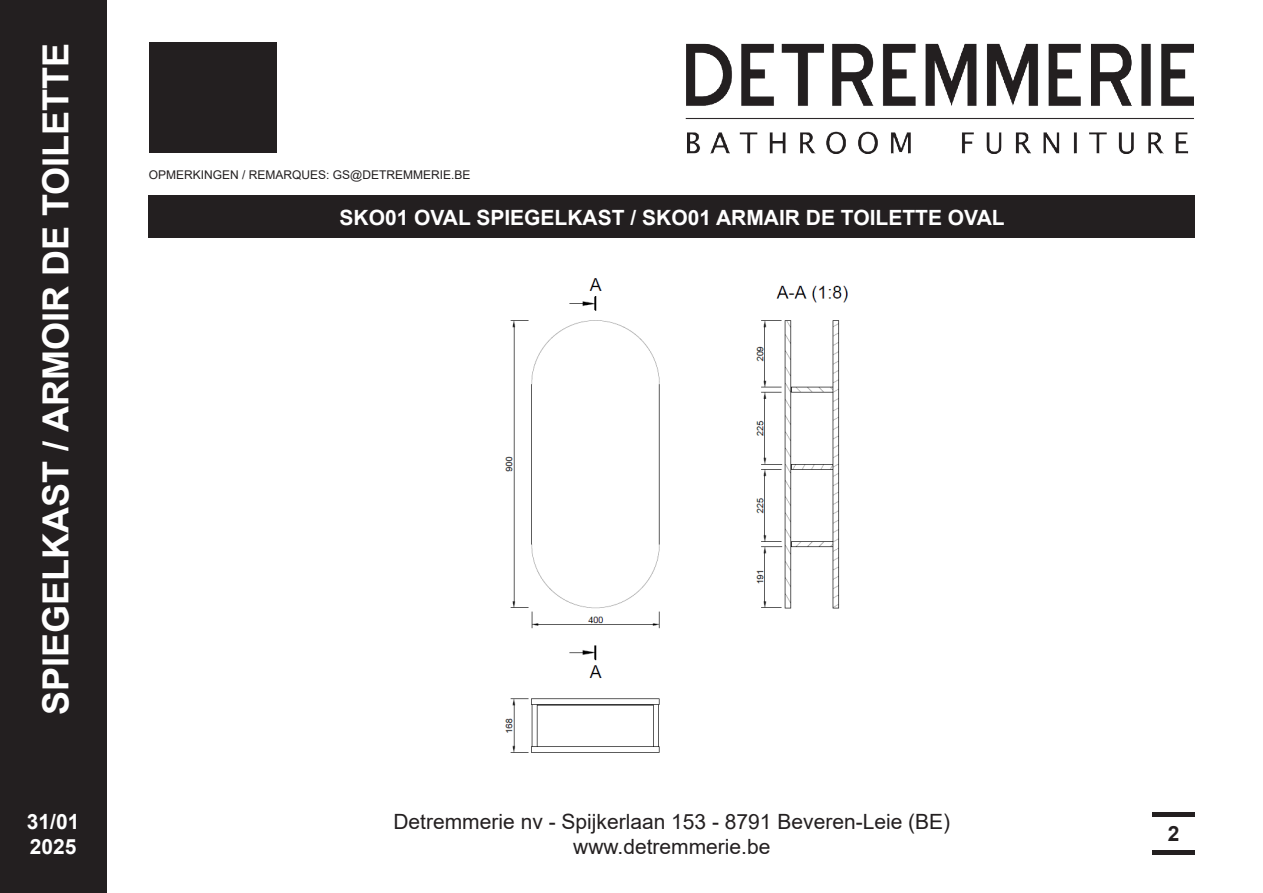
<style>
.page{position:relative;width:1263px;height:893px;background:#fff}
.page>*{position:absolute;margin:0;border:0;box-sizing:border-box;transform-origin:0 0}
.t1{font:700 36px "Arial";color:#fff}
.t2{font:21px/25.2px "Arial";color:#231f20;text-align:center}
.t3{font:700 21px/25.2px "Arial";color:#fff}
.t4{font:700 21px "Arial";color:#231f20}
.t5{font:12px "Arial";color:#231f20}
</style>
<div class="page">
<div style="left:0;top:0;width:106px;height:893px;background:#231f20"></div>
<img style="left:685px;top:43px;width:509px;height:110px">
<div style="left:149px;top:196px;width:1046px;height:42px;background:#231f20"></div>
<div style="left:149px;top:43px;width:127px;height:110px;background:#231f20"></div>
<div style="left:1152px;top:812px;width:43px;height:5px;background:#231f20"></div>
<div style="left:1152px;top:850px;width:43px;height:5px;background:#231f20"></div>
<img style="left:505px;top:278px;width:343px;height:475px">
<h1 class="t1" style="left:30px;top:715px;width:674px;rotate:-90deg">SPIEGELKAST / ARMOIR DE TOILETTE</h1>
<p class="t3" style="left:27px;top:809px;width:54px">31/01<br>2025</p>
<p class="t5" style="left:149px;top:166px;width:323px">OPMERKINGEN / REMARQUES: GS@DETREMMERIE.BE</p>
<p class="t3" style="left:339px;top:205px;width:667px">SKO01 OVAL SPIEGELKAST / SKO01 ARMAIR DE TOILETTE OVAL</p>
<p class="t2" style="left:393px;top:808px;width:558px">Detremmerie nv - Spijkerlaan 153 - 8791 Beveren-Leie (BE) www.detremmerie.be</p>
<p class="t4" style="left:1168px;top:819px;width:13px">2</p>
</div>
